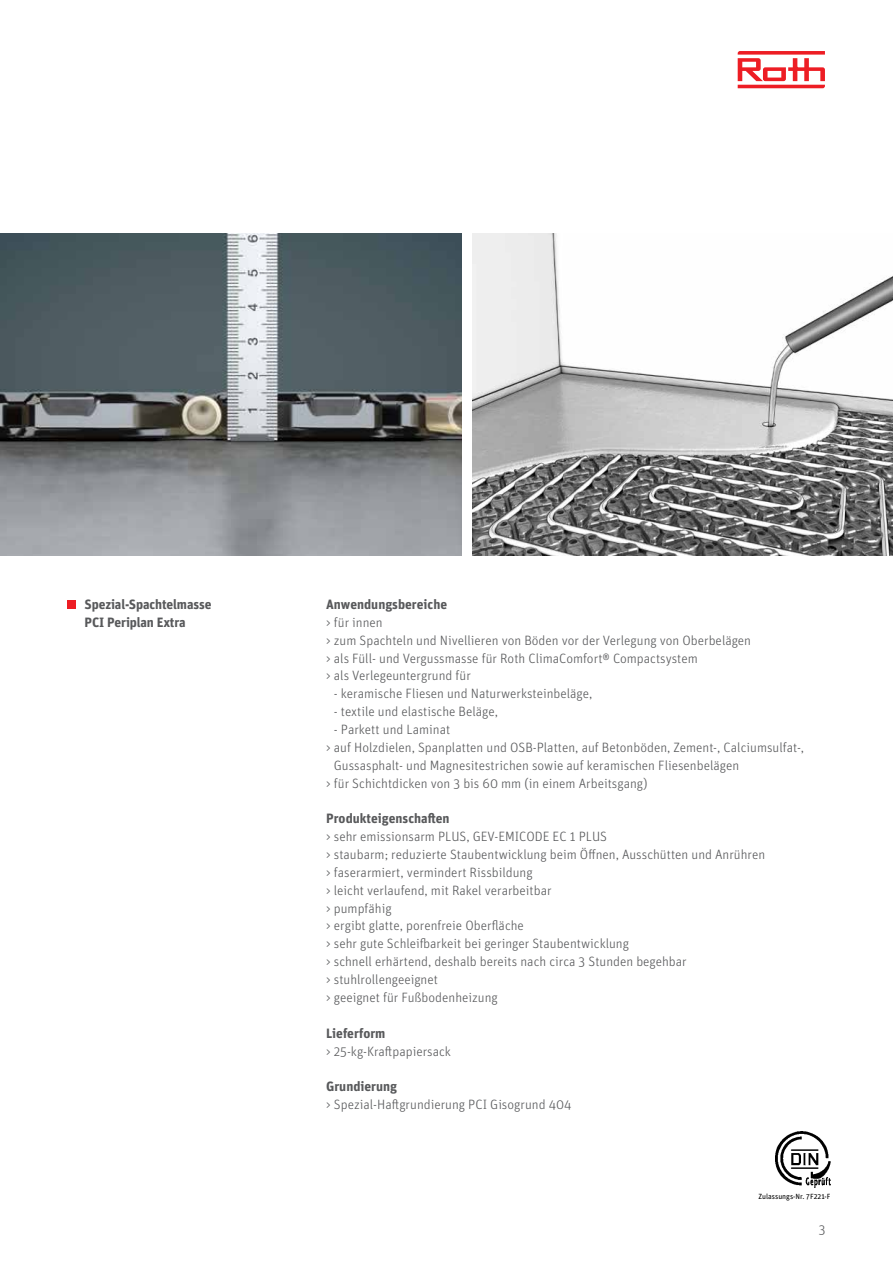
<style>
.page{position:relative;width:893px;height:1263px;background:#fff}
.page>*{position:absolute;margin:0;border:0;box-sizing:border-box;transform-origin:0 0}
.t1{font:300 13.5px/17.9px "Unit OT";color:#58595b}
.t2{font:700 13.5px/17.9px "Unit OT";color:#58595b}
.t3{font:7.5px "Unit OT";color:#000}
</style>
<div class="page">
<svg style="left:738px;top:51px;width:87px;height:37px"></svg>
<img style="left:1px;top:234px;width:460px;height:321px">
<img style="left:472px;top:234px;width:421px;height:321px">
<div style="left:68px;top:600px;width:8px;height:9px;background:#ed1d24"></div>
<img style="left:0;top:234px;width:1px;height:321px">
<img style="left:775px;top:1131px;width:56px;height:56px">
<p class="t2" style="left:85px;top:595px;width:128px">Spezial-Spachtelmasse<br>PCI Periplan Extra</p>
<p class="t2" style="left:326px;top:595px;width:123px">Anwendungsbereiche</p>
<p class="t1" style="left:326px;top:613px;width:426px">&gt; für innen<br>&gt; zum Spachteln und Nivellieren von Böden vor der Verlegung von Oberbelägen &gt; als Füll- und Vergussmasse für Roth ClimaComfort® Compactsystem<br>&gt; als Verlegeuntergrund für</p>
<p class="t1" style="left:334px;top:685px;width:260px">- keramische Fliesen und Naturwerksteinbeläge,</p>
<p class="t1" style="left:334px;top:703px;width:166px">- textile und elastische Beläge,</p>
<p class="t1" style="left:334px;top:720px;width:118px">- Parkett und Laminat</p>
<p class="t1" style="left:326px;top:738px;width:480px">&gt; auf Holzdielen, Spanplatten und OSB-Platten, auf Betonböden, Zement-, Calciumsulfat-,</p>
<p class="t1" style="left:334px;top:756px;width:407px">Gussasphalt- und Magnesitestrichen sowie auf keramischen Fliesenbelägen</p>
<p class="t1" style="left:326px;top:774px;width:323px">&gt; für Schichtdicken von 3 bis 60 mm (in einem Arbeitsgang)</p>
<p class="t2" style="left:326px;top:809px;width:125px">Produkteigenschaften</p>
<p class="t1" style="left:326px;top:828px;width:441px">&gt; sehr emissionsarm PLUS, GEV-EMICODE EC 1 PLUS<br>&gt; staubarm; reduzierte Staubentwicklung beim Öffnen, Ausschütten und Anrühren &gt; faserarmiert, vermindert Rissbildung<br>&gt; leicht verlaufend, mit Rakel verarbeitbar<br>&gt; pumpfähig<br>&gt; ergibt glatte, porenfreie Oberfläche<br>&gt; sehr gute Schleifbarkeit bei geringer Staubentwicklung<br>&gt; schnell erhärtend, deshalb bereits nach circa 3 Stunden begehbar<br>&gt; stuhlrollengeeignet<br>&gt; geeignet für Fußbodenheizung</p>
<p class="t2" style="left:326px;top:1024px;width:61px">Lieferform</p>
<p class="t1" style="left:326px;top:1042px;width:126px">&gt; 25-kg-Kraftpapiersack</p>
<p class="t2" style="left:326px;top:1077px;width:73px">Grundierung</p>
<p class="t1" style="left:326px;top:1095px;width:247px">&gt; Spezial-Haftgrundierung PCI Gisogrund 404</p>
<p class="t3" style="left:758px;top:1191px;width:74px">Zulassungs-Nr. 7F221-F</p>
<p class="t1" style="left:819px;top:1220px;width:8px">3</p>
</div>
